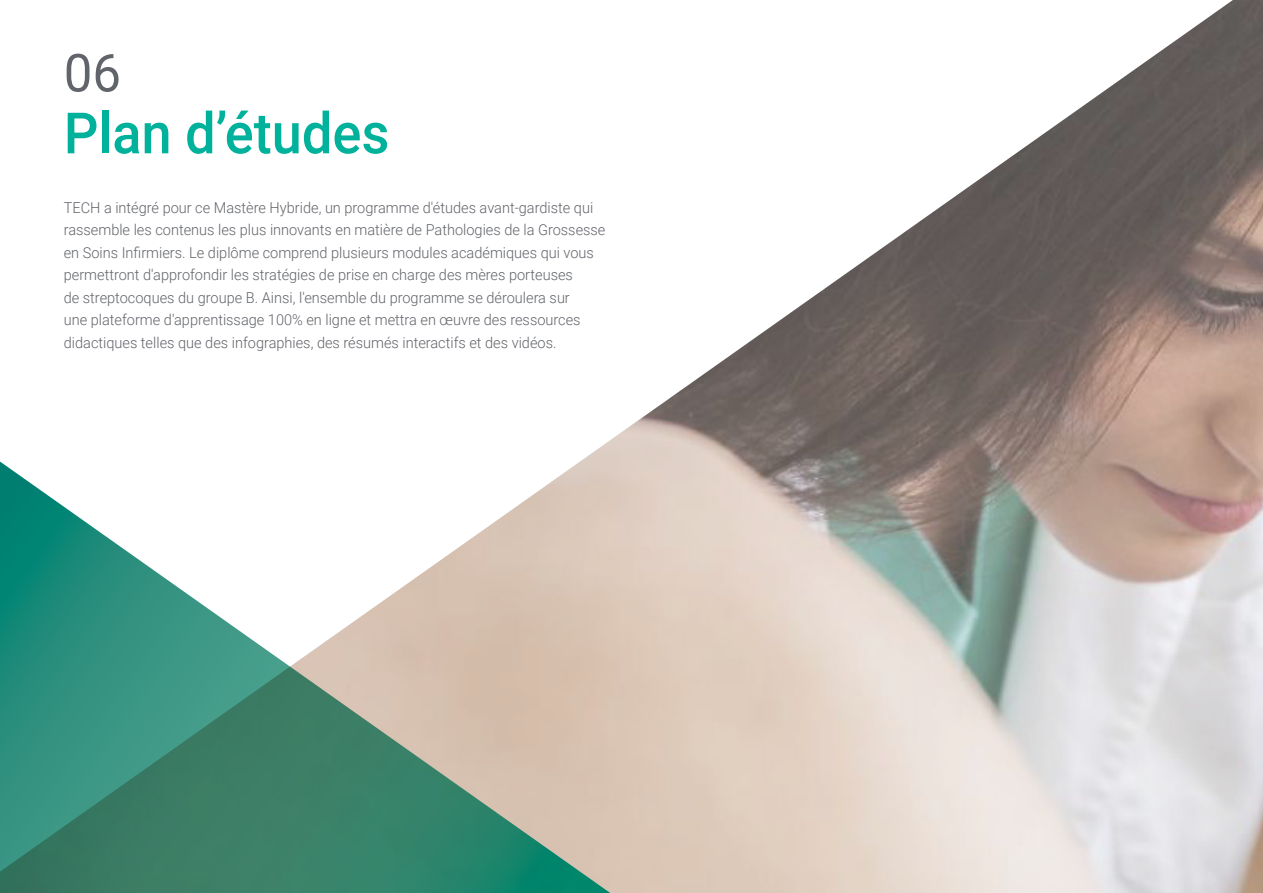
<style>
.page{position:relative;width:1263px;height:893px;background:#fff}
.page>*{position:absolute;margin:0;border:0;box-sizing:border-box;transform-origin:0 0}
.t1{font:500 57px "Roboto";color:#00b19b;scale:.95 1}
.t2{font:52.5px "Roboto";color:#61646a}
.t3{font:300 15px/22.5px "Roboto";color:#61646a}
</style>
<div class="page">
<img style="left:602px;top:0;width:661px;height:893px">
<svg style="left:0;top:446px;width:640px;height:447px"></svg>
<h2 class="t2" style="left:64px;top:36px;width:59px">06</h2>
<h1 class="t1" style="left:64px;top:93px;width:344px">Plan d’études</h1>
<p class="t3" style="left:64px;top:196px;width:543px">TECH a intégré pour ce Mastère Hybride, un programme d'études avant-gardiste qui rassemble les contenus les plus innovants en matière de Pathologies de la Grossesse en Soins Infirmiers. Le diplôme comprend plusieurs modules académiques qui vous permettront d'approfondir les stratégies de prise en charge des mères porteuses<br>de streptocoques du groupe B. Ainsi, l'ensemble du programme se déroulera sur<br>une plateforme d'apprentissage 100% en ligne et mettra en œuvre des ressources didactiques telles que des infographies, des résumés interactifs et des vidéos.</p>
</div>
